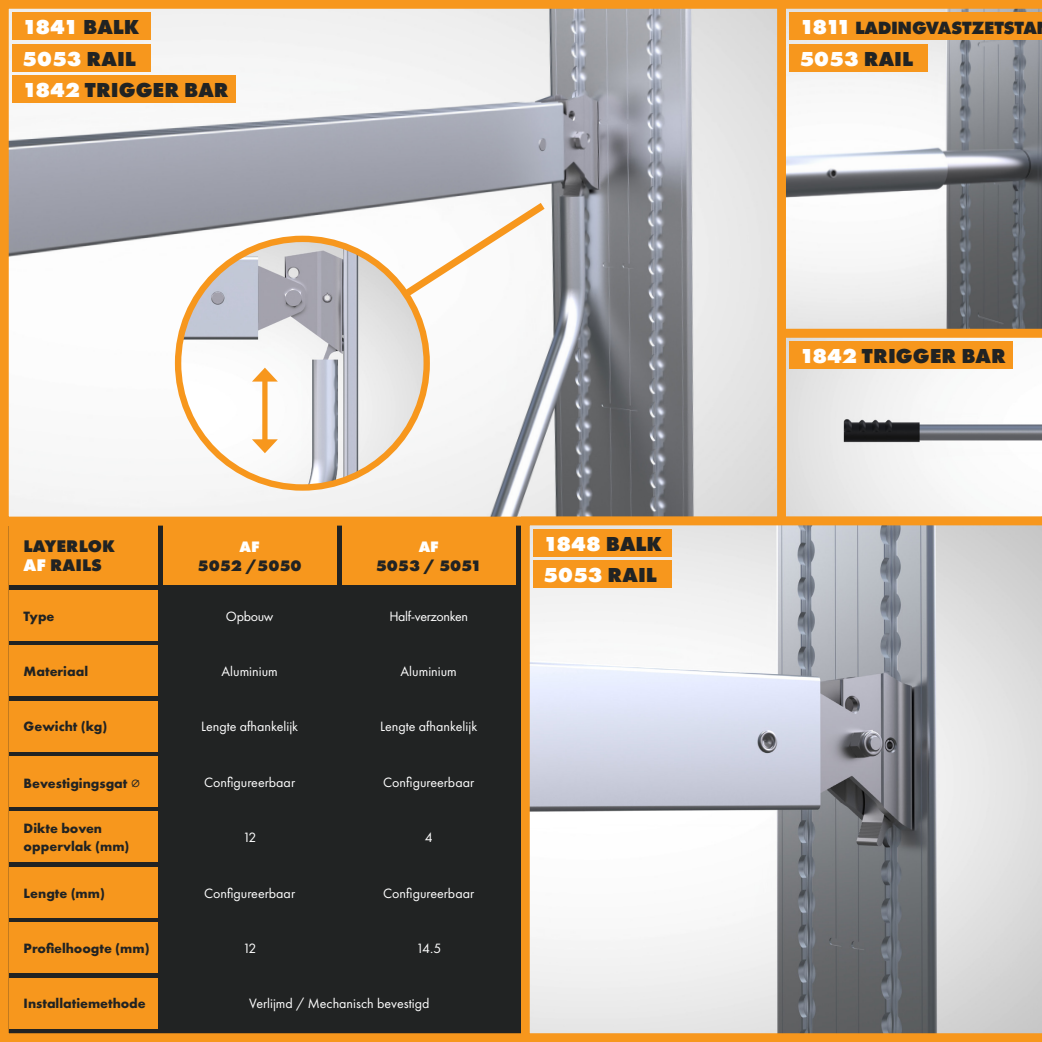
<style>
.page{position:relative;width:1042px;height:1042px;background:#fff}
.page>*{position:absolute;margin:0;border:0;box-sizing:border-box;transform-origin:0 0}
.t1{font:800 21px "Futura PT";color:#fff}
.t2{font:800 21px "Futura PT";color:#212323}
.t3{font:800 18.38px "Futura PT";letter-spacing:-.02em;color:#212323}
.t4{font:800 17.5px "Futura PT";color:#212323}
.t5{font:800 15.75px "Futura PT";color:#212323}
.t6{font:800 15.75px "Futura PT";color:#fff}
.t7{font:14px "Futura PT";color:#fff}
.t8{font:700 14px "Futura PT";color:#212323}
.t9{font:14px "Futura PT";letter-spacing:-.025em;color:#fff}
.s1{color:#212323}
.s2{color:#fff}
.s3{font-family:"Arial Unicode MS";font-weight:400;font-size:17.5px}
.s4{font-size:21px;color:#fff}
</style>
<div class="page">
<div style="left:4px;top:521px;width:521px;height:516px;background:#212323"></div>
<div style="left:0;top:516px;width:530px;height:526px;border:9px solid #f7971d"></div>
<img style="left:10px;top:10px;width:766px;height:505px">
<svg style="left:786px;top:337px;width:256px;height:179px"></svg>
<svg style="left:786px;top:0;width:256px;height:337px"></svg>
<div style="left:0;top:0;width:786px;height:525px;border:9px solid #f7971d"></div>
<svg style="left:521px;top:516px;width:521px;height:526px"></svg>
<div style="left:789px;top:341px;width:224px;height:28px;background:#f7971d"></div>
<div style="left:533px;top:529px;width:139px;height:28px;background:#f7971d"></div>
<div style="left:533px;top:560px;width:139px;height:28px;background:#f7971d"></div>
<div style="left:12px;top:12px;width:139px;height:28px;background:#f7971d"></div>
<div style="left:12px;top:44px;width:139px;height:28px;background:#f7971d"></div>
<img style="left:178px;top:239px;width:249px;height:248px">
<div style="left:175px;top:236px;width:255px;height:255px;border:6px solid #f7971d;border-radius:50%"></div>
<svg style="left:396px;top:196px;width:156px;height:108px"></svg>
<div style="left:262px;top:377px;width:5px;height:67px;background:#f7971d"></div>
<svg style="left:252px;top:368px;width:26px;height:13px"></svg>
<svg style="left:252px;top:439px;width:26px;height:14px"></svg>
<div style="left:789px;top:12px;width:253px;height:28px;background:#f7971d"></div>
<div style="left:789px;top:44px;width:139px;height:28px;background:#f7971d"></div>
<div style="left:9px;top:525px;width:148px;height:60px;background:#f7971d"></div>
<div style="left:9px;top:590px;width:148px;height:50px;background:#f7971d"></div>
<div style="left:9px;top:645px;width:148px;height:51px;background:#f7971d"></div>
<div style="left:9px;top:701px;width:148px;height:50px;background:#f7971d"></div>
<div style="left:9px;top:756px;width:148px;height:50px;background:#f7971d"></div>
<div style="left:9px;top:812px;width:148px;height:50px;background:#f7971d"></div>
<div style="left:9px;top:867px;width:148px;height:50px;background:#f7971d"></div>
<div style="left:9px;top:922px;width:148px;height:50px;background:#f7971d"></div>
<div style="left:9px;top:978px;width:148px;height:50px;background:#f7971d"></div>
<div style="left:163px;top:525px;width:174px;height:60px;background:#f7971d"></div>
<div style="left:342px;top:525px;width:174px;height:60px;background:#f7971d"></div>
<div style="left:12px;top:75px;width:224px;height:28px;background:#f7971d"></div>
<p class="t1" style="left:22px;top:14px;width:119px">1841 <span class="s1">BALK</span></p>
<p class="t1" style="left:22px;top:45px;width:115px">5053 <span class="s1">RAIL</span></p>
<p class="t2" style="left:22px;top:77px;width:208px"><span class="s2">1842</span> TRIGGER BAR</p>
<p class="t4" style="left:24px;top:535px;width:93px">LAYERLOK</p>
<p class="t4" style="left:24px;top:554px;width:80px"><span class="s2">AF</span> RAILS</p>
<p class="t8" style="left:24px;top:607px;width:32px">Type</p>
<p class="t6" style="left:240px;top:536px;width:22px">AF</p>
<p class="t5" style="left:198px;top:555px;width:106px">5052 /5050</p>
<p class="t7" style="left:226px;top:607px;width:49px">Opbouw</p>
<p class="t6" style="left:419px;top:536px;width:22px">AF</p>
<p class="t5" style="left:376px;top:555px;width:108px">5053 / 5051</p>
<p class="t9" style="left:389px;top:607px;width:80px">Half-verzonken</p>
<p class="t1" style="left:543px;top:530px;width:120px">1848 <span class="s1">BALK</span></p>
<p class="t1" style="left:543px;top:562px;width:115px">5053 <span class="s1">RAIL</span></p>
<p class="t8" style="left:24px;top:662px;width:66px">Materiaal</p>
<p class="t7" style="left:221px;top:663px;width:58px">Aluminium</p>
<p class="t7" style="left:401px;top:663px;width:58px">Aluminium</p>
<p class="t8" style="left:24px;top:717px;width:85px">Gewicht (kg)</p>
<p class="t7" style="left:201px;top:718px;width:99px">Lengte afhankelijk</p>
<p class="t7" style="left:380px;top:718px;width:99px">Lengte afhankelijk</p>
<p class="t8" style="left:24px;top:774px;width:118px">Bevestigingsgat <span class="s3">⌀</span></p>
<p class="t8" style="left:24px;top:819px;width:80px">Dikte boven</p>
<p class="t8" style="left:24px;top:837px;width:107px">oppervlak (mm)</p>
<p class="t8" style="left:24px;top:884px;width:83px">Lengte (mm)</p>
<p class="t7" style="left:204px;top:774px;width:92px">Configureerbaar</p>
<p class="t7" style="left:243px;top:829px;width:15px">12</p>
<p class="t7" style="left:204px;top:884px;width:92px">Configureerbaar</p>
<p class="t7" style="left:383px;top:774px;width:92px">Configureerbaar</p>
<p class="t7" style="left:425px;top:829px;width:9px">4</p>
<p class="t7" style="left:383px;top:884px;width:92px">Configureerbaar</p>
<p class="t8" style="left:24px;top:939px;width:127px">Profielhoogte (mm)</p>
<p class="t7" style="left:243px;top:940px;width:15px">12</p>
<p class="t7" style="left:416px;top:940px;width:27px">14.5</p>
<p class="t8" style="left:24px;top:994px;width:124px">Installatiemethode</p>
<p class="t7" style="left:249px;top:995px;width:182px">Verlijmd / Mechanisch bevestigd</p>
<p class="t3" style="left:799px;top:16px;width:239px"><span class="s4">1811</span> LADINGVASTZETSTA</p>
<p class="t1" style="left:799px;top:45px;width:115px">5053 <span class="s1">RAIL</span></p>
<p class="t2" style="left:799px;top:343px;width:208px"><span class="s2">1842</span> TRIGGER BAR</p>
</div>
